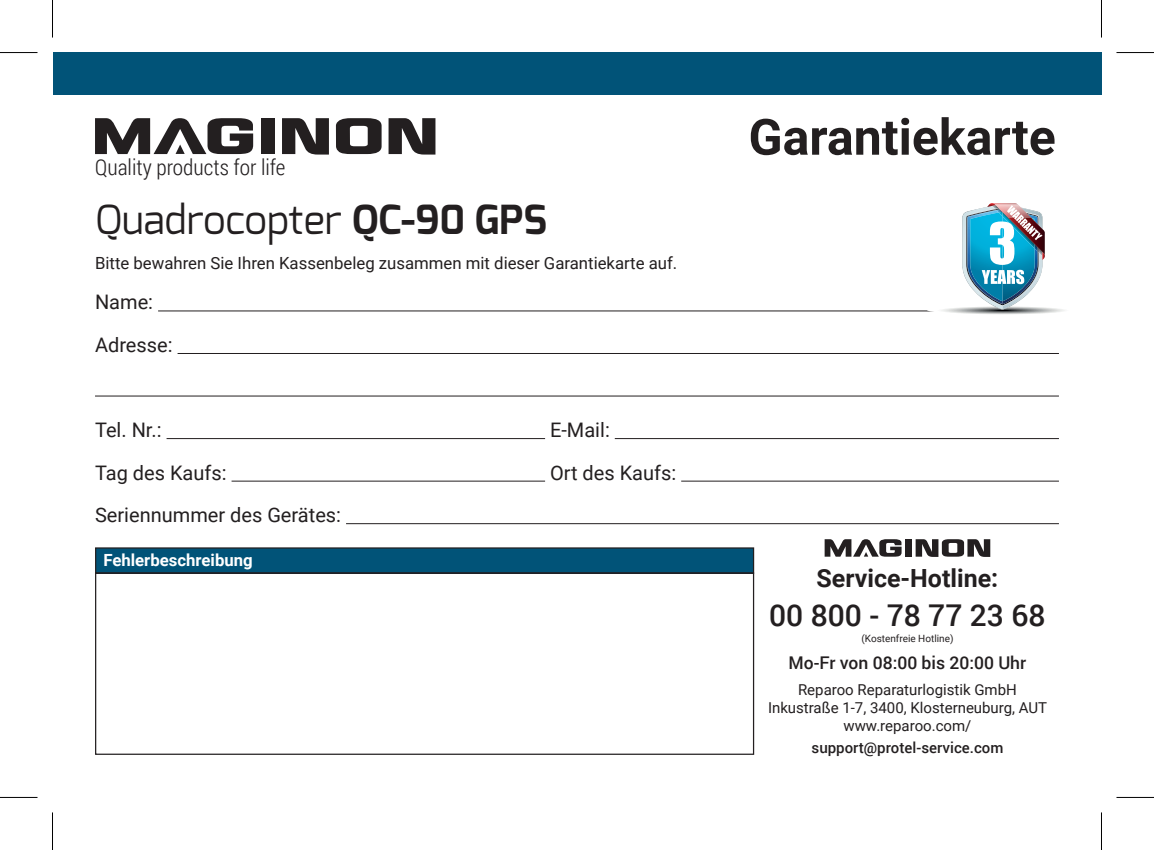
<style>
.page{position:relative;width:1154px;height:850px;background:#fff}
.page>*{position:absolute;margin:0;border:0;box-sizing:border-box;transform-origin:0 0}
.t1{font:700 50px "Roboto";color:#231f20}
.t2{font:40px "Exo";color:#231f20}
.t3{font:500 30px "Roboto";color:#231f20}
.t4{font:700 25px "Roboto";color:#231f20}
.t5{font:300 21.75px "Roboto Condensed";color:#231f20}
.t6{font:20px/42.5px "Roboto";color:#231f20}
.t7{font:500 17.5px "Roboto";color:#231f20}
.t8{font:16.75px "Roboto";color:#231f20}
.t9{font:700 16.75px "Roboto";color:#fff}
.t10{font:15px/17.8px "Roboto";color:#231f20;text-align:center}
.t11{font:500 15px "Roboto";color:#231f20}
.t12{font:10px "Roboto";color:#231f20}
.s1{font-weight:700}
</style>
<div class="page">
<div style="left:52px;top:52px;width:1049px;height:43px;background:#015378"></div>
<hr style="left:158px;top:310px;width:901px;height:1px;background:#231f20">
<hr style="left:178px;top:353px;width:881px;height:1px;background:#231f20">
<hr style="left:95px;top:395px;width:964px;height:1px;background:#231f20">
<hr style="left:167px;top:438px;width:378px;height:1px;background:#231f20">
<hr style="left:615px;top:438px;width:444px;height:1px;background:#231f20">
<hr style="left:232px;top:480px;width:313px;height:1px;background:#231f20">
<hr style="left:681px;top:480px;width:378px;height:1px;background:#231f20">
<hr style="left:346px;top:523px;width:713px;height:1px;background:#231f20">
<div style="left:261px;top:118px;width:13px;height:36px;background:#231f20"></div>
<svg style="left:282px;top:118px;width:47px;height:36px"></svg>
<svg style="left:336px;top:118px;width:46px;height:36px"></svg>
<svg style="left:388px;top:118px;width:47px;height:36px"></svg>
<svg style="left:95px;top:118px;width:158px;height:36px"></svg>
<div style="left:96px;top:547px;width:657px;height:25px;background:#015378"></div>
<div style="left:95px;top:547px;width:659px;height:26px;border:1px solid #231f20"></div>
<div style="left:95px;top:572px;width:659px;height:182px;border:1px solid #231f20"></div>
<img style="left:927px;top:203px;width:138px;height:111px">
<div style="left:905px;top:539px;width:7px;height:17px;background:#231f20"></div>
<svg style="left:915px;top:539px;width:75px;height:17px"></svg>
<svg style="left:825px;top:539px;width:76px;height:17px"></svg>
<hr style="left:0;top:52px;width:38px;height:1px;background:#000">
<hr style="left:1116px;top:52px;width:38px;height:1px;background:#000">
<hr style="left:0;top:796px;width:38px;height:1px;background:#000">
<hr style="left:1116px;top:796px;width:38px;height:1px;background:#000">
<hr style="left:52px;top:0;width:1px;height:38px;background:#000">
<hr style="left:52px;top:812px;width:1px;height:37px;background:#000">
<hr style="left:1101px;top:0;width:1px;height:38px;background:#000">
<hr style="left:1101px;top:812px;width:1px;height:37px;background:#000">
<h3 class="t5" style="left:95px;top:152px;width:192px">Quality products for life</h3>
<h2 class="t2" style="left:95px;top:196px;width:454px">Quadrocopter <span class="s1">QC-90 GPS</span></h2>
<p class="t8" style="left:95px;top:251px;width:584px">Bitte bewahren Sie Ihren Kassenbeleg zusammen mit dieser Garantiekarte auf.</p>
<h3 class="t6" style="left:95px;top:280px;width:79px">Name:<br>Adresse:</h3>
<h3 class="t6" style="left:95px;top:408px;width:68px">Tel. Nr.:</h3>
<h3 class="t6" style="left:550px;top:408px;width:61px">E-Mail:</h3>
<h3 class="t6" style="left:95px;top:450px;width:133px">Tag des Kaufs:</h3>
<h3 class="t6" style="left:550px;top:450px;width:128px">Ort des Kaufs:</h3>
<h3 class="t6" style="left:95px;top:493px;width:248px">Seriennummer des Gerätes:</h3>
<p class="t9" style="left:103px;top:548px;width:151px">Fehlerbeschreibung</p>
<h1 class="t1" style="left:748px;top:102px;width:309px">Garantiekarte</h1>
<h3 class="t4" style="left:816px;top:560px;width:183px">Service-Hotline:</h3>
<h3 class="t3" style="left:769px;top:593px;width:278px">00 800 - 78 77 23 68</h3>
<p class="t12" style="left:861px;top:630px;width:94px">(Kostenfreie Hotline)</p>
<p class="t7" style="left:788px;top:650px;width:239px">Mo-Fr von 08:00 bis 20:00 Uhr</p>
<p class="t10" style="left:768px;top:680px;width:281px">Reparoo Reparaturlogistik GmbH<br>Inkustraße 1-7, 3400, Klosterneuburg, AUT www.reparoo.com/</p>
<p class="t11" style="left:811px;top:737px;width:193px">support@protel-service.com</p>
</div>
